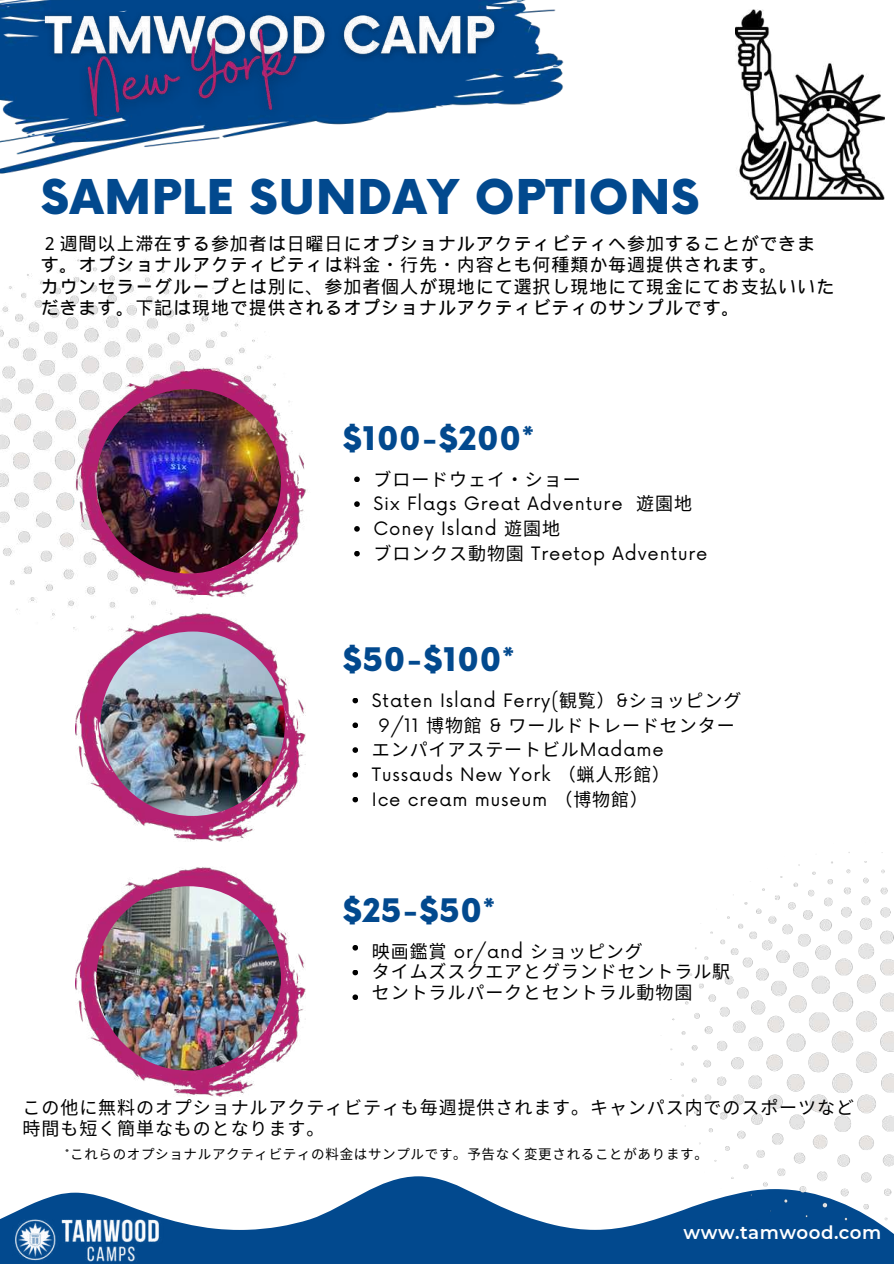
<style>
.page{position:relative;width:894px;height:1264px;background:#fff}
.page>*{position:absolute;margin:0;border:0;box-sizing:border-box;transform-origin:0 0}
.t1{font:900 46.65px "Now";letter-spacing:.02em;color:#02498e}
.t2{font:900 31.65px "Now";letter-spacing:.02em;color:#02498e}
.t3{font:600 18.15px "Montserrat";letter-spacing:.025em;color:#fff}
.t4{font:18px/20.2px "Noto Sans CJ Ksc";letter-spacing:.05em;color:#000}
.t5{font:18px/21.3px "Wen Quan Yi Micro Hei";letter-spacing:.05em;color:#000}
.t6{font:18px/24.8px "Now";letter-spacing:.05em;color:#000}
.t7{font:13.5px "Noto Sans CJ Ksc";letter-spacing:.05em;color:#000}
.s1{font-family:"Noto Sans CJ Ksc"}
.s2{font-family:"Now"}
</style>
<div class="page">
<svg style="left:57px;top:1176px;width:836px;height:87px;fill:#02498e"></svg>
<img style="left:0;top:1195px;width:173px;height:68px">
<img style="left:0;top:249px;width:306px;height:380px">
<img style="left:0;top:0;width:564px;height:174px">
<img style="left:652px;top:852px;width:241px;height:396px">
<img style="left:96px;top:389px;width:185px;height:184px;border-radius:50%">
<img style="left:76px;top:612px;width:229px;height:229px">
<img style="left:100px;top:631px;width:185px;height:185px;border-radius:50%">
<img style="left:76px;top:867px;width:229px;height:229px">
<img style="left:96px;top:886px;width:185px;height:184px;border-radius:92px">
<img style="left:735px;top:9px;width:148px;height:191px">
<img style="left:32px;top:5px;width:474px;height:64px">
<svg style="left:352px;top:698px;width:6px;height:5px"></svg>
<svg style="left:352px;top:722px;width:6px;height:6px"></svg>
<svg style="left:352px;top:747px;width:6px;height:5px"></svg>
<svg style="left:352px;top:772px;width:6px;height:5px"></svg>
<svg style="left:352px;top:797px;width:6px;height:5px"></svg>
<svg style="left:352px;top:945px;width:6px;height:5px"></svg>
<svg style="left:352px;top:970px;width:6px;height:5px"></svg>
<svg style="left:352px;top:994px;width:6px;height:6px"></svg>
<img style="left:62px;top:1px;width:268px;height:164px">
<svg style="left:354px;top:476px;width:5px;height:6px"></svg>
<svg style="left:354px;top:501px;width:5px;height:6px"></svg>
<svg style="left:354px;top:526px;width:5px;height:5px"></svg>
<svg style="left:354px;top:551px;width:5px;height:5px"></svg>
<h1 class="t1" style="left:41px;top:172px;width:660px">SAMPLE SUNDAY OPTIONS</h1>
<p class="t5" style="left:41px;top:233px;width:794px">２週間以上滞在する参加者は日曜日にオプショナルアクティビティへ参加することができます。オプショナルアクティビティは料金・行先・内容とも何種類か毎週提供されます。<br>カウンセラーグループとは別に、参加者個人が現地にて選択し現地にて現金にてお支払いいただきます。下記は現地で提供されるオプショナルアクティビティのサンプルです。</p>
<h2 class="t2" style="left:343px;top:421px;width:193px">$100-$200*</h2>
<p class="t4" style="left:373px;top:468px;width:209px">ブロードウェイ・ショー</p>
<p class="t6" style="left:373px;top:492px;width:335px">Six Flags Great Adventure <span class="s1">遊園地<br></span>Coney Island <span class="s1">遊園地<br>ブロンクス動物園</span> Treetop Adventure</p>
<h2 class="t2" style="left:343px;top:642px;width:173px">$50-$100*</h2>
<p class="t6" style="left:372px;top:688px;width:371px">Staten Island Ferry(<span class="s1">観覧）</span>&amp;<span class="s1">ショッピング</span></p>
<p class="t4" style="left:372px;top:711px;width:364px;line-height:24.8px;text-indent:6px"><span class="s2">9/11</span> 博物館 <span class="s2">&amp;</span> ワールドトレードセンターエンパイアステートビル<span class="s2">Madame</span></p>
<p class="t6" style="left:372px;top:763px;width:300px">Tussauds New York <span class="s1">（蝋人形館）<br></span>Ice cream museum <span class="s1">（博物館）</span></p>
<h2 class="t2" style="left:343px;top:893px;width:154px">$25-$50*</h2>
<p class="t4" style="left:372px;top:940px;width:360px">映画鑑賞 <span class="s2">or/and</span> ショッピング<br>タイムズスクエアとグランドセントラル駅セントラルパークとセントラル動物園</p>
<p class="t4" style="left:23px;top:1096px;width:832px">この他に無料のオプショナルアクティビティも毎週提供されます。キャンパス内でのスポーツなど時間も短く簡単なものとなります。</p>
<p class="t7" style="left:65px;top:1142px;width:644px"><span class="s2">*</span>これらのオプショナルアクティビティの料金はサンプルです。予告なく変更されることがあります。</p>
<p class="t3" style="left:683px;top:1221px;width:199px">www.tamwood.com</p>
</div>
